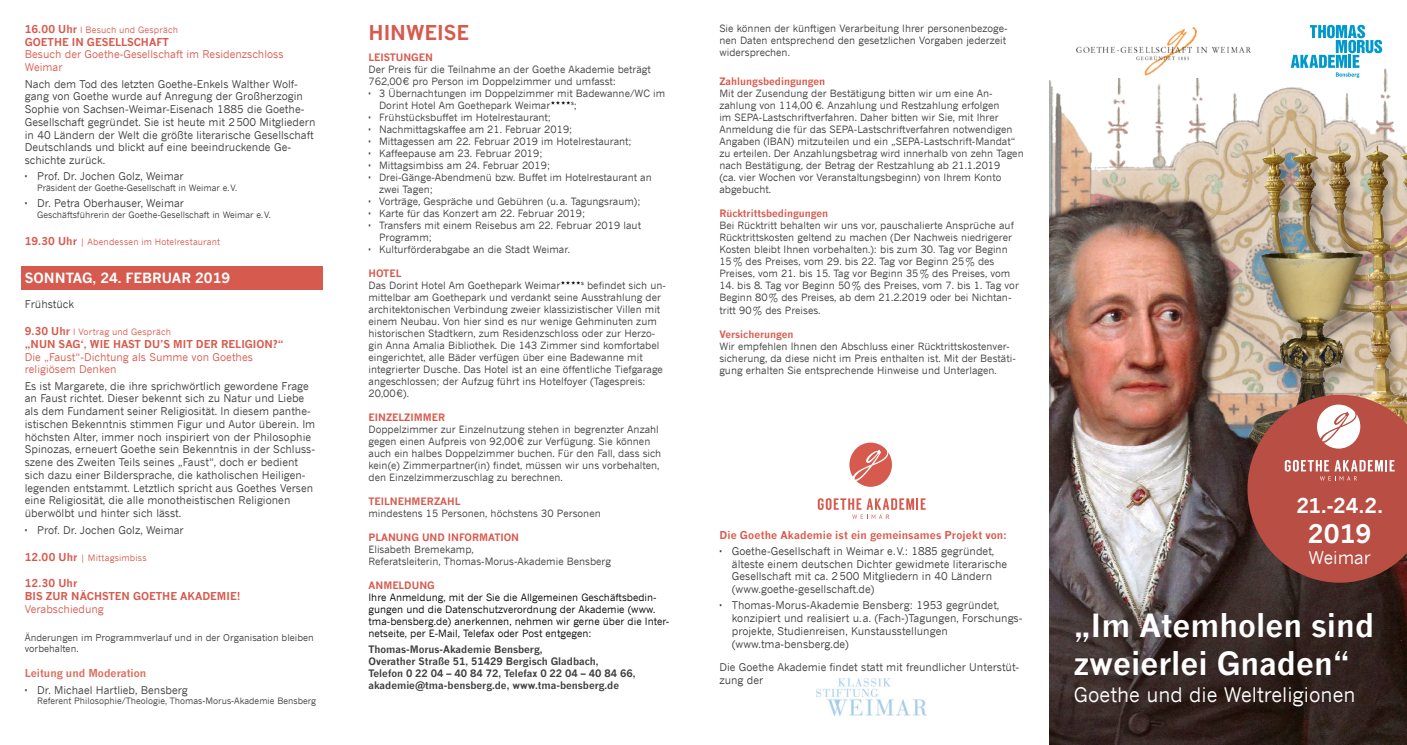
<style>
.page{position:relative;width:1407px;height:745px;background:#fff}
.page>*{position:absolute;margin:0;border:0;box-sizing:border-box;transform-origin:0 0}
.t1{font:700 31.25px/37.5px "News Gothic";color:#fff}
.t2{font:700 25px "News Gothic";color:#fff}
.t3{font:20px "News Gothic";color:#fff}
.t4{font:700 20px "News Gothic";color:#fff}
.t5{font:700 20px "News Gothic";color:#d75a4e}
.t6{font:17.5px "News Gothic";color:#fff}
.t7{font:700 13.75px "News Gothic";color:#fff}
.t8{font:10.62px/12.8px "News Gothic";color:#3e3d40}
.t9{font:700 10.62px/12.8px "News Gothic";color:#d75a4e}
.t10{font:10.62px/12.8px "News Gothic";color:#d75a4e}
.t11{font:700 10.62px "News Gothic";color:#db6c5d}
.t12{font:10px/12px "News Gothic";color:#3e3d40}
.t13{font:10px/12px "News Gothic";color:#000}
.t14{font:700 10px/12px "News Gothic";color:#3e3d40}
.t15{font:700 10px "News Gothic";color:#d75a4e}
.t16{font:9.38px/11.2px "News Gothic";color:#3e3d40}
.t17{font:8.75px "News Gothic";color:#3e3d40}
.t18{font:8.75px "News Gothic";letter-spacing:.015em;color:#d75a4e}
.t19{font:5.88px "News Gothic";color:#000}
.s1{font-weight:700;font-size:10.62px}
.s2{font-size:10px;color:#3e3d40}
</style>
<div class="page">
<img style="left:1049px;top:67px;width:345px;height:452px">
<img style="left:1257px;top:130px;width:140px;height:14px">
<img style="left:1050px;top:144px;width:357px;height:600px">
<svg style="left:1291px;top:25px;width:91px;height:53px"></svg>
<img style="left:1074px;top:27px;width:178px;height:50px">
<div style="left:21px;top:266px;width:301px;height:23px;background:#d75a4e"></div>
<svg style="left:818px;top:498px;width:107px;height:20px"></svg>
<svg style="left:849px;top:442px;width:43px;height:44px"></svg>
<img style="left:817px;top:678px;width:109px;height:37px">
<svg style="left:1247px;top:394px;width:160px;height:188px;background:#af5a50"></svg>
<p class="t18" style="left:25px;top:24px;width:155px"><span class="s1">16.00 Uhr</span> I Besuch und Gespräch</p>
<p class="t9" style="left:25px;top:35px;width:146px">Goeth e in Gesellschaft</p>
<p class="t10" style="left:25px;top:48px;width:260px">Besuch der Goethe-Gesellschaft im Residenzschloss<br>Weimar</p>
<p class="t8" style="left:25px;top:77px;width:292px">Nach dem Tod des letzten Goethe-Enkels Walther Wolf&shy;gang von Goethe wurde auf Anregung der Großherzogin Sophie von Sachsen-Weimar-Eisenach 1885 die Goethe-Gesellschaft gegründet. Sie ist heute mit 2500 Mitgliedern in 40 Ländern der Welt die größte literarische Gesellschaft Deutschlands und blickt auf eine beeindruckende Ge&shy;schichte zurück.</p>
<p class="t8" style="left:37px;top:170px;width:148px">Prof. Dr. Jochen Golz, Weimar</p>
<p class="t17" style="left:37px;top:182px;width:201px">Präsident der Goethe-Gesellschaft in Weimar e.V.</p>
<p class="t8" style="left:37px;top:197px;width:148px">Dr. Petra Oberhauser, Weimar</p>
<p class="t17" style="left:37px;top:209px;width:235px">Geschäftsführerin der Goethe-Gesellschaft in Weimar e.V.</p>
<p class="t18" style="left:25px;top:236px;width:197px"><span class="s1">19.30 Uhr</span> | Abendessen im Hotelrestaurant</p>
<h3 class="t7" style="left:25px;top:268px;width:207px">Sonntag, 24. Februar 2019</h3>
<p class="t8" style="left:25px;top:297px;width:51px">Frühstück</p>
<p class="t18" style="left:25px;top:326px;width:148px"><span class="s1">9.30 Uhr</span> I Vortrag und Gespräch</p>
<p class="t9" style="left:25px;top:337px;width:260px">„Nu n sag‘, wie hast du’s mit der Religion?“</p>
<p class="t10" style="left:25px;top:350px;width:230px">Die „Faust“-Dichtung als Summe von Goethes religiösem Denken</p>
<p class="t8" style="left:25px;top:379px;width:292px">Es ist Margarete, die ihre sprichwörtlich gewordene Frage an Faust richtet. Dieser bekennt sich zu Natur und Liebe als dem Fundament seiner Religiosität. In diesem panthe&shy;istischen Bekenntnis stimmen Figur und Autor überein. Im höchsten Alter, immer noch inspiriert von der Philosophie Spinozas, erneuert Goethe sein Bekenntnis in der Schluss&shy;szene des Zweiten Teils seines „Faust“, doch er bedient sich dazu einer Bildersprache, die katholischen Heiligen&shy;legenden entstammt. Letztlich spricht aus Goethes Versen eine Religiosität, die alle monotheistischen Religionen überwölbt und hinter sich lässt.</p>
<p class="t8" style="left:37px;top:523px;width:148px">Prof. Dr. Jochen Golz, Weimar</p>
<p class="t18" style="left:25px;top:551px;width:123px"><span class="s1">12.00 Uhr</span> | Mittagsimbiss</p>
<p class="t9" style="left:25px;top:576px;width:217px">12.30 Uhr<br>Bis zu r nächsten Goeth e Akademie!</p>
<p class="t10" style="left:25px;top:602px;width:81px">Verabschiedung</p>
<p class="t16" style="left:25px;top:631px;width:291px">Änderungen im Programmverlauf und in der Organisation bleiben vorbehalten.</p>
<p class="t11" style="left:25px;top:666px;width:123px">Leitung und Moderation</p>
<p class="t8" style="left:37px;top:682px;width:152px">Dr. Michael Hartlieb, Bensberg</p>
<p class="t17" style="left:37px;top:695px;width:280px">Referent Philosophie/Theologie, Thomas-Morus-Akademie Bensberg</p>
<h3 class="t5" style="left:368px;top:20px;width:102px">Hinweise</h3>
<p class="t15" style="left:368px;top:50px;width:66px">Leistu ngen</p>
<p class="t12" style="left:368px;top:63px;width:284px">Der Preis für die Teilnahme an der Goethe Akademie beträgt<br>762,00€ pro Person im Doppelzimmer und umfasst:</p>
<p class="t12" style="left:379px;top:87px;width:288px">3 Übernachtungen im Doppelzimmer mit Badewanne/WC im<br>Dorint Hotel Am Goethepark Weimar</p>
<p class="t19" style="left:571px;top:99px;width:7px">s<span class="s2">;</span></p>
<p class="t12" style="left:379px;top:111px;width:274px">Frühstücksbuffet im Hotelrestaurant;<br>Nachmittagskaffee am 21. Februar 2019;<br>Mittagessen am 22. Februar 2019 im Hotelrestaurant; Kaffeepause am 23. Februar 2019;<br>Mittagsimbiss am 24. Februar 2019; Drei-Gänge-Abendmenü bzw. Buffet im Hotelrestaurant an zwei Tagen;<br>Vorträge, Gespräche und Gebühren (u.a. Tagungsraum); Karte für das Konzert am 22. Februar 2019;<br>Transfers mit einem Reisebus am 22. Februar 2019 laut Programm;<br>Kulturförderabgabe an die Stadt Weimar.</p>
<p class="t15" style="left:368px;top:266px;width:34px">Hotel</p>
<p class="t12" style="left:368px;top:279px;width:193px">Das Dorint Hotel Am Goethepark Weimar</p>
<p class="t12" style="left:368px;top:279px;width:299px;text-indent:213px"><sup>s</sup> befindet sich un&shy;mittelbar am Goethepark und verdankt seine Ausstrahlung der architektonischen Verbindung zweier klassizistischer Villen mit einem Neubau. Von hier sind es nur wenige Gehminuten zum historischen Stadtkern, zum Residenzschloss oder zur Herzo&shy;gin Anna Amalia Bibliothek. Die 143 Zimmer sind komfortabel eingerichtet, alle Bäder verfügen über eine Badewanne mit integrierter Dusche. Das Hotel ist an eine öffentliche Tiefgarage angeschlossen; der Aufzug führt ins Hotelfoyer (Tagespreis:<br>20,00€).</p>
<p class="t15" style="left:368px;top:410px;width:78px">Einzelzimmer</p>
<p class="t12" style="left:368px;top:423px;width:294px">Doppelzimmer zur Einzelnutzung stehen in begrenzter Anzahl gegen einen Aufpreis von 92,00€ zur Verfügung. Sie können auch ein halbes Doppelzimmer buchen. Für den Fall, dass sich kein(e) Zimmerpartner(in) findet, müssen wir uns vorbehalten, den Einzelzimmerzuschlag zu berechnen.</p>
<p class="t15" style="left:368px;top:494px;width:93px">Teilneh merzah l</p>
<p class="t12" style="left:368px;top:507px;width:234px">mindestens 15 Personen, höchstens 30 Personen</p>
<p class="t15" style="left:368px;top:530px;width:152px">Planu ng u nd I nformation</p>
<p class="t12" style="left:368px;top:543px;width:244px">Elisabeth Bremekamp,<br>Referatsleiterin, Thomas-Morus-Akademie Bensberg</p>
<p class="t15" style="left:368px;top:578px;width:66px">Anmeldu ng</p>
<p class="t13" style="left:368px;top:591px;width:302px">Ihre Anmeldung, mit der Sie die Allgemeinen Geschäftsbedin&shy;gungen und die Datenschutzverordnung der Akademie (www. tma-bensberg.de) anerkennen, nehmen wir gerne über die Inter&shy;netseite, per E-Mail, Telefax oder Post entgegen:</p>
<p class="t14" style="left:368px;top:642px;width:268px">Thomas-Morus-Akademie Bensberg,<br>Overather Straße 51, 51429 Bergisch Gladbach, Telefon 0 22 04 – 40 84 72, Telefax 0 22 04 – 40 84 66, akademie@tma-bensberg.de, www.tma-bensberg.de</p>
<p class="t12" style="left:719px;top:22px;width:290px">Sie können der künftigen Verarbeitung Ihrer personenbezoge&shy;nen Daten entsprechend den gesetzlichen Vorgaben jederzeit widersprechen.</p>
<p class="t15" style="left:719px;top:74px;width:107px">Zahlungsbedingungen</p>
<p class="t12" style="left:719px;top:87px;width:306px">Mit der Zusendung der Bestätigung bitten wir um eine An&shy;zahlung von 114,00 €. Anzahlung und Restzahlung erfolgen<br>im SEPA-Lastschriftverfahren. Daher bitten wir Sie, mit Ihrer Anmeldung die für das SEPA-Lastschriftverfahren notwendigen Angaben (IBAN) mitzuteilen und ein „SEPA-Lastschrift-Mandat“ zu erteilen. Der Anzahlungsbetrag wird innerhalb von zehn Tagen nach Bestätigung, der Betrag der Restzahlung ab 21.1.2019<br>(ca. vier Wochen vor Veranstaltungsbeginn) von Ihrem Konto abgebucht.</p>
<p class="t15" style="left:719px;top:206px;width:110px">Rücktrittsbedingungen</p>
<p class="t12" style="left:719px;top:219px;width:296px">Bei Rücktritt behalten wir uns vor, pauschalierte Ansprüche auf Rücktrittskosten geltend zu machen (Der Nachweis niedrigerer Kosten bleibt Ihnen vorbehalten.): bis zum 30. Tag vor Beginn 15% des Preises, vom 29. bis 22. Tag vor Beginn 25% des Preises, vom 21. bis 15. Tag vor Beginn 35% des Preises, vom</p>
<p class="t12" style="left:719px;top:279px;width:301px;line-height:12.4px">14. bis 8. Tag vor Beginn 50% des Preises, vom 7. bis 1. Tag vor<br>Beginn 80% des Preises, ab dem 21.2.2019 oder bei Nichtan&shy;tritt 90% des Preises.</p>
<p class="t15" style="left:719px;top:327px;width:76px">Versicherungen</p>
<p class="t12" style="left:719px;top:339px;width:298px">Wir empfehlen Ihnen den Abschluss einer Rücktrittskostenver&shy;sicherung, da diese nicht im Preis enthalten ist. Mit der Bestäti&shy;gung erhalten Sie entsprechende Hinweise und Unterlagen.</p>
<p class="t9" style="left:719px;top:527px;width:289px">Die Goethe Akademie ist ein gemeinsames Projekt von:</p>
<p class="t8" style="left:732px;top:544px;width:277px">Goethe-Gesellschaft in Weimar e.V.: 1885 gegründet, älteste einem deutschen Dichter gewidmete literarische Gesellschaft mit ca. 2500 Mitgliedern in 40 Ländern (www.goethe-gesellschaft.de)</p>
<p class="t8" style="left:732px;top:598px;width:292px">Thomas-Morus-Akademie Bensberg: 1953 gegründet, konzipiert und realisiert u.a. (Fach-)Tagungen, Forschungs&shy;projekte, Studienreisen, Kunstausstellungen (www.tma-bensberg.de)</p>
<p class="t8" style="left:719px;top:660px;width:301px">Die Goethe Akademie findet statt mit freundlicher Unterstüt&shy;zung der</p>
<h3 class="t4" style="left:1296px;top:492px;width:88px">21.-24.2.</h3>
<h2 class="t2" style="left:1308px;top:517px;width:65px">2019</h2>
<h3 class="t6" style="left:1308px;top:546px;width:64px">Weimar</h3>
<h1 class="t1" style="left:1074px;top:606px;width:302px">„I m Atemholen sind zweierlei Gnaden“</h1>
<h3 class="t3" style="left:1074px;top:682px;width:283px">Goethe und die Weltreligionen</h3>
</div>
